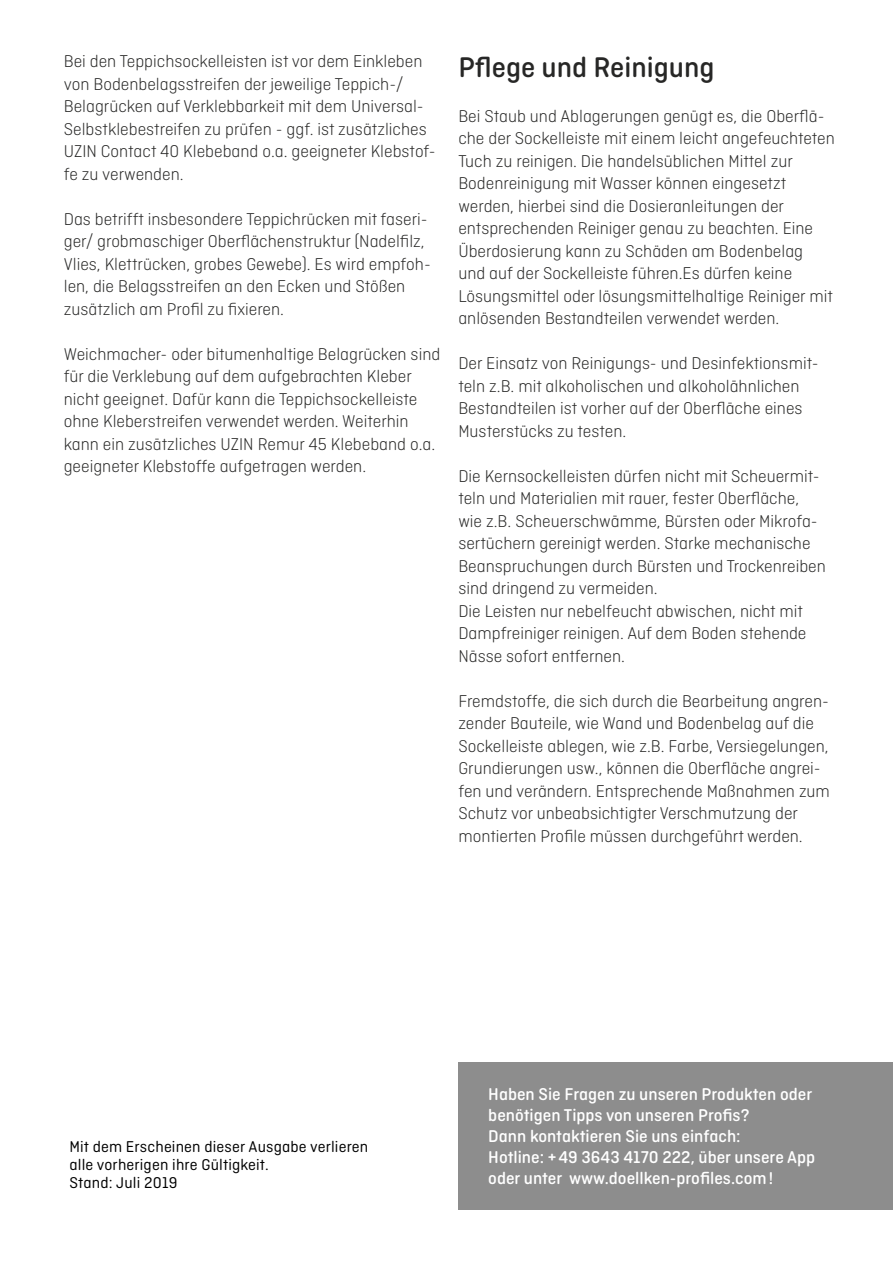
<style>
.page{position:relative;width:893px;height:1263px;background:#fff}
.page>*{position:absolute;margin:0;border:0;box-sizing:border-box;transform-origin:0 0}
.t1{font:500 30px "Ciutadella Rounded";color:#272726}
.t2{font:300 18px/22.5px "Ciutadella Rounded";color:#272726}
.t3{font:500 18px/21px "Ciutadella Rounded";color:#fff}
.t4{font:16.5px/18px "Ciutadella Rounded";letter-spacing:.01em;color:#000}
</style>
<div class="page">
<div style="left:458px;top:1062px;width:435px;height:147px;background:#8d8d8d"></div>
<p class="t2" style="left:64px;top:50px;width:373px">Bei den Teppichsockelleisten ist vor dem Einkleben von Bodenbelagsstreifen der jeweilige Teppich-/ Belagrücken auf Verklebbarkeit mit dem Universal-Selbstklebestreifen zu prüfen - ggf. ist zusätzliches UZIN Contact 40 Klebeband o.a. geeigneter Klebstof&shy;fe zu verwenden.</p>
<p class="t2" style="left:64px;top:208px;width:369px">Das betrifft insbesondere Teppichrücken mit faseri&shy;ger/ grobmaschiger Oberflächenstruktur (Nadelfilz, Vlies, Klettrücken, grobes Gewebe). Es wird empfoh&shy;len, die Belagsstreifen an den Ecken und Stößen zusätzlich am Profil zu fixieren.</p>
<p class="t2" style="left:64px;top:343px;width:378px">Weichmacher- oder bitumenhaltige Belagrücken sind für die Verklebung auf dem aufgebrachten Kleber nicht geeignet. Dafür kann die Teppichsockelleiste ohne Kleberstreifen verwendet werden. Weiterhin kann ein zusätzliches UZIN Remur 45 Klebeband o.a. geeigneter Klebstoffe aufgetragen werden.</p>
<h1 class="t1" style="left:458px;top:50px;width:258px">Pflege und Reinigung</h1>
<p class="t2" style="left:458px;top:104px;width:378px">Bei Staub und Ablagerungen genügt es, die Oberflä&shy;che der Sockelleiste mit einem leicht angefeuchteten Tuch zu reinigen. Die handelsüblichen Mittel zur Bodenreinigung mit Wasser können eingesetzt werden, hierbei sind die Dosieranleitungen der entsprechenden Reiniger genau zu beachten. Eine Überdosierung kann zu Schäden am Bodenbelag<br>und auf der Sockelleiste führen.Es dürfen keine Lösungsmittel oder lösungsmittelhaltige Reiniger mit anlösenden Bestandteilen verwendet werden.</p>
<p class="t2" style="left:458px;top:352px;width:362px">Der Einsatz von Reinigungs- und Desinfektionsmit&shy;teln z.B. mit alkoholischen und alkoholähnlichen Bestandteilen ist vorher auf der Oberfläche eines Musterstücks zu testen.</p>
<p class="t2" style="left:458px;top:464px;width:369px">Die Kernsockelleisten dürfen nicht mit Scheuermit&shy;teln und Materialien mit rauer, fester Oberfläche, wie z.B. Scheuerschwämme, Bürsten oder Mikrofa&shy;sertüchern gereinigt werden. Starke mechanische Beanspruchungen durch Bürsten und Trockenreiben sind dringend zu vermeiden.<br>Die Leisten nur nebelfeucht abwischen, nicht mit Dampfreiniger reinigen. Auf dem Boden stehende Nässe sofort entfernen.</p>
<p class="t2" style="left:458px;top:689px;width:373px">Fremdstoffe, die sich durch die Bearbeitung angren&shy;zender Bauteile, wie Wand und Bodenbelag auf die Sockelleiste ablegen, wie z.B. Farbe, Versiegelungen, Grundierungen usw., können die Oberfläche angrei&shy;fen und verändern. Entsprechende Maßnahmen zum Schutz vor unbeabsichtigter Verschmutzung der montierten Profile müssen durchgeführt werden.</p>
<p class="t4" style="left:69px;top:1138px;width:300px">Mit dem Erscheinen dieser Ausgabe verlieren alle vorherigen ihre Gültigkeit.<br>Stand: Juli 2019</p>
<p class="t3" style="left:488px;top:1083px;width:328px">Haben Sie Fragen zu unseren Produkten oder benötigen Tipps von unseren Profis?<br>Dann kontaktieren Sie uns einfach:<br>Hotline: +49 3643 4170 222, über unsere App oder unter www.doellken-profiles.com!</p>
</div>
